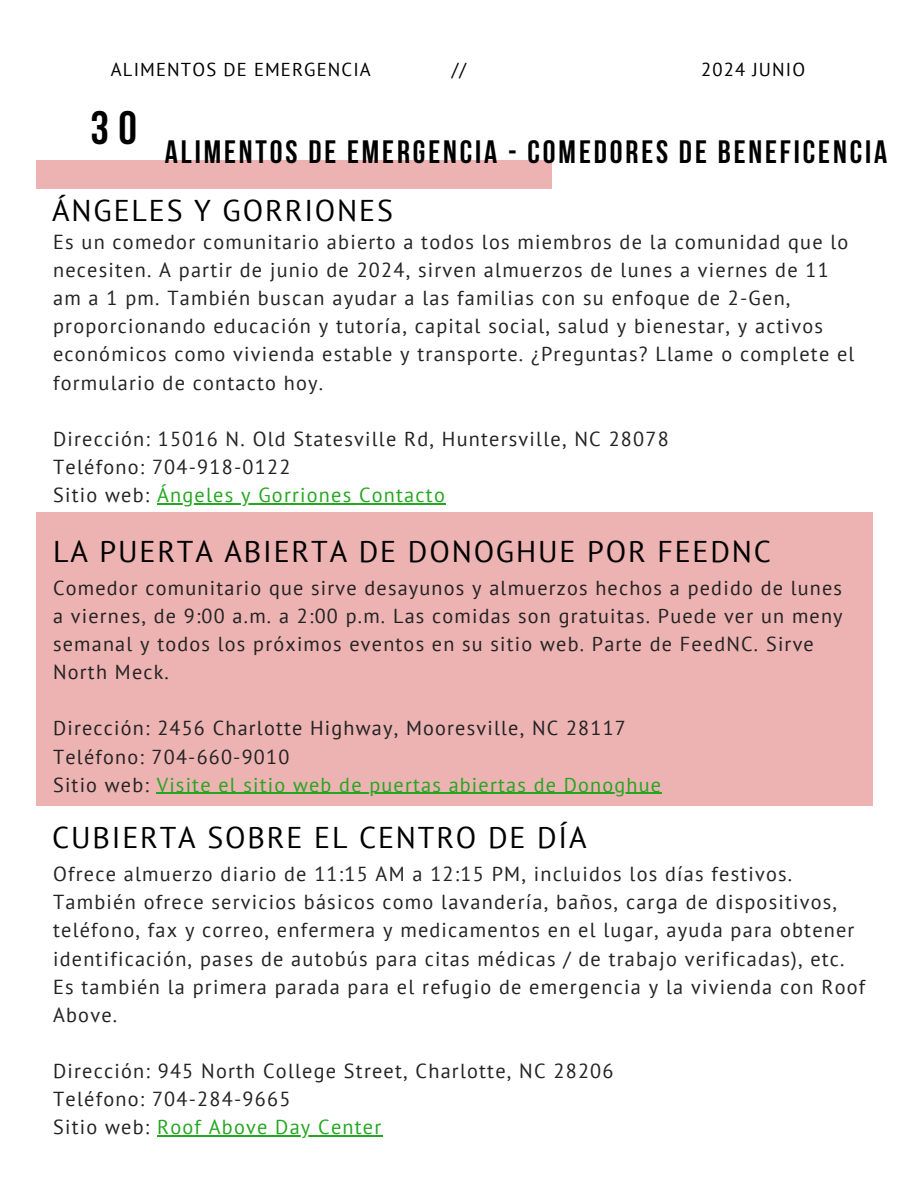
<style>
.page{position:relative;width:918px;height:1188px;background:#fff}
.page>*{position:absolute;margin:0;border:0;box-sizing:border-box;transform-origin:0 0}
.t1{font:700 46.65px "Bebas Neue";color:#000}
.t2{font:700 32.25px "Bebas Neue";letter-spacing:.09em;color:#000}
.t3{font:30px "PT Sans";letter-spacing:.06em;color:#000}
.t4{font:20.25px/28.2px "PT Sans";letter-spacing:.06em;color:#222}
.t5{font:20.25px "PT Sans";letter-spacing:.06em;color:#24a620}
.t6{font:20.1px/28.2px "PT Sans";letter-spacing:.06em;color:#222}
.t7{font:20.1px/28.2px "PT Sans";letter-spacing:.06em;color:#24a620}
.t8{font:18.6px "PT Sans";letter-spacing:.06em;color:#000}
.s1{color:#222}
</style>
<div class="page">
<div style="left:36px;top:160px;width:516px;height:28px;background:#edb2b2"></div>
<div style="left:36px;top:512px;width:837px;height:294px;background:#edb2b2"></div>
<hr style="left:157px;top:503px;width:289px;height:1px;background:#24a620">
<hr style="left:157px;top:1135px;width:225px;height:2px;background:#24a620">
<hr style="left:157px;top:793px;width:505px;height:1px;background:#24a620">
<h3 class="t8" style="left:111px;top:57px;width:261px">ALIMENTOS DE EMERGENCIA</h3>
<p class="t8" style="left:452px;top:57px;width:16px">//</p>
<p class="t8" style="left:701px;top:57px;width:106px">2024 JUNIO</p>
<h3 class="t1" style="left:91px;top:109px;width:48px">30</h3>
<h1 class="t2" style="left:165px;top:139px;width:724px">ALIMENTOS DE EMERGENCIA - COMEDORES DE BENEFICENCIA</h1>
<p class="t3" style="left:52px;top:191px;width:342px">ÁNGELES Y GORRIONES</p>
<p class="t4" style="left:53px;top:227px;width:803px">Es un comedor comunitario abierto a todos los miembros de la comunidad que lo necesiten. A partir de junio de 2024, sirven almuerzos de lunes a viernes de 11 am a 1 pm. También buscan ayudar a las familias con su enfoque de 2-Gen, proporcionando educación y tutoría, capital social, salud y bienestar, y activos económicos como vivienda estable y transporte. ¿Preguntas? Llame o complete el formulario de contacto hoy.</p>
<h2 class="t4" style="left:53px;top:424px;width:617px">Dirección: 15016 N. Old Statesville Rd, Huntersville, NC 28078</h2>
<p class="t4" style="left:53px;top:452px;width:239px">Teléfono: 704-918-0122</p>
<p class="t5" style="left:53px;top:481px;width:393px"><span class="s1">Sitio web:</span> Ángeles y Gorriones Contacto</p>
<p class="t3" style="left:53px;top:531px;width:719px">LA PUERTA ABIERTA DE DONOGHUE POR FEEDNC</p>
<p class="t6" style="left:53px;top:573px;width:791px">Comedor comunitario que sirve desayunos y almuerzos hechos a pedido de lunes a viernes, de 9:00 a.m. a 2:00 p.m. Las comidas son gratuitas. Puede ver un meny semanal y todos los próximos eventos en su sitio web. Parte de FeedNC. Sirve North Meck.</p>
<p class="t6" style="left:53px;top:714px;width:574px">Dirección: 2456 Charlotte Highway, Mooresville, NC 28117</p>
<p class="t7" style="left:53px;top:742px;width:609px"><span class="s1">Teléfono: 704-660-9010<br>Sitio web:</span> Visite el sitio web de puertas abiertas de Donoghue</p>
<p class="t3" style="left:52px;top:817px;width:536px">CUBIERTA SOBRE EL CENTRO DE DÍA</p>
<h2 class="t4" style="left:53px;top:860px;width:741px">Ofrece almuerzo diario de 11:15 AM a 12:15 PM, incluidos los días festivos.</h2>
<p class="t4" style="left:53px;top:888px;width:814px">También ofrece servicios básicos como lavandería, baños, carga de dispositivos, teléfono, fax y correo, enfermera y medicamentos en el lugar, ayuda para obtener identificación, pases de autobús para citas médicas / de trabajo verificadas), etc.<br>Es también la primera parada para el refugio de emergencia y la vivienda con Roof Above.</p>
<p class="t4" style="left:53px;top:1056px;width:562px">Dirección: 945 North College Street, Charlotte, NC 28206</p>
<p class="t4" style="left:53px;top:1085px;width:239px">Teléfono: 704-284-9665</p>
<p class="t5" style="left:53px;top:1114px;width:330px"><span class="s1">Sitio web:</span> Roof Above Day Center</p>
</div>
